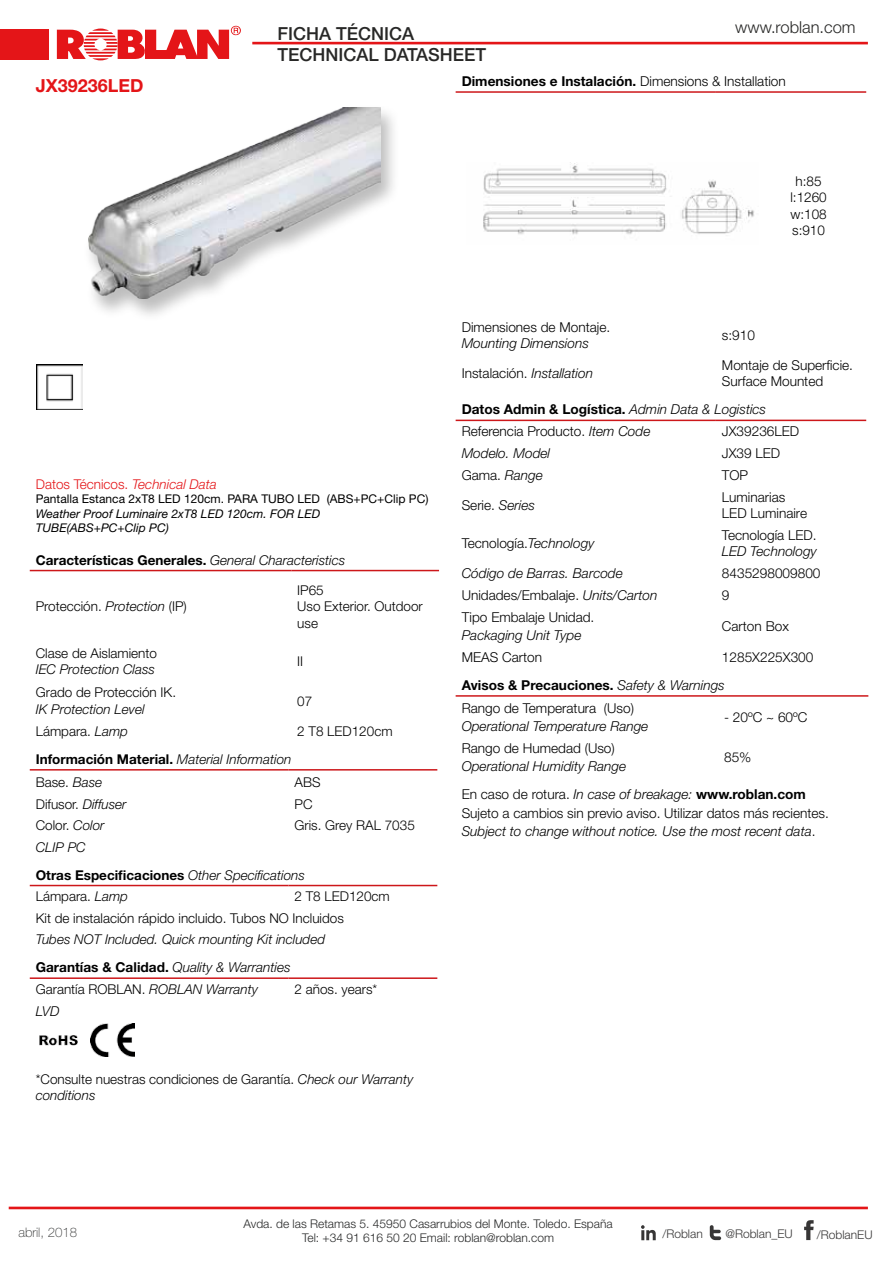
<style>
.page{position:relative;width:893px;height:1263px;background:#fff}
.page>*{position:absolute;margin:0;border:0;box-sizing:border-box;transform-origin:0 0}
.t1{font:500 18px "Helvetica Neue LT Std";color:#282827}
.t2{font:700 18px "Helvetica Neue LT Std";color:#e41518}
.t3{font:300 16.5px "Helvetica Neue LT Std";color:#282827}
.t4{font:300 13.65px/16.4px "Helvetica Neue LT Std";color:#000}
.t5{font:italic 300 13.65px/21.9px "Helvetica Neue LT Std";color:#000}
.t6{font:700 13.65px/27.9px "Helvetica Neue LT Std";color:#000}
.t7{font:300 13.5px/16.2px "Helvetica Neue LT Std";color:#000}
.t8{font:italic 300 13.5px/23.1px "Helvetica Neue LT Std";color:#000}
.t9{font:700 13.5px "Helvetica Neue LT Std";color:#000}
.t10{font:300 13.5px "Helvetica Neue LT Std";color:#e41518}
.t11{font:100 13.2px "Helvetica Neue LT Std";color:#282929}
.t12{font:300 12px "Helvetica Neue LT Std";color:#282929}
.t13{font:italic 12px/14.4px "Helvetica Neue LT Std";color:#000}
.t14{font:12px "Helvetica Neue LT Std";color:#000}
.t15{font:300 12px "Helvetica Neue LT Std";color:#373636}
.s1{font-weight:300}
.s2{font-style:italic}
.s3{font-weight:700;font-style:normal}
.s4{font-style:normal}
.s5{font-weight:300;font-style:italic}
.s6{font-weight:700}
</style>
<div class="page">
<svg style="left:641px;top:1225px;width:15px;height:15px"></svg>
<svg style="left:710px;top:1225px;width:11px;height:15px"></svg>
<svg style="left:804px;top:1220px;width:10px;height:20px"></svg>
<hr style="left:9px;top:1206px;width:859px;height:3px;background:#e41518">
<hr style="left:252px;top:42px;width:616px;height:2px;background:#e41518">
<svg style="left:57px;top:25px;width:184px;height:35px"></svg>
<div style="left:0;top:29px;width:49px;height:31px;background:#e41518"></div>
<div style="left:82px;top:105px;width:318px;height:217px;background:#000;opacity:.26"></div>
<img style="left:89px;top:107px;width:291px;height:191px">
<img style="left:37px;top:364px;width:45px;height:45px">
<hr style="left:30px;top:570px;width:261px;height:1px;background:#cd171a">
<hr style="left:291px;top:570px;width:148px;height:1px;background:#cd171a">
<hr style="left:30px;top:769px;width:258px;height:1px;background:#cd171a">
<hr style="left:288px;top:769px;width:149px;height:1px;background:#cd171a">
<hr style="left:30px;top:885px;width:258px;height:1px;background:#cd171a">
<hr style="left:288px;top:885px;width:149px;height:1px;background:#cd171a">
<hr style="left:30px;top:977px;width:258px;height:2px;background:#cd171a">
<hr style="left:288px;top:977px;width:149px;height:2px;background:#cd171a">
<img style="left:39px;top:1035px;width:39px;height:11px">
<img style="left:91px;top:1023px;width:43px;height:34px">
<hr style="left:456px;top:91px;width:260px;height:2px;background:#cd171a">
<hr style="left:716px;top:91px;width:150px;height:2px;background:#cd171a">
<img style="left:483px;top:163px;width:271px;height:72px">
<hr style="left:456px;top:420px;width:260px;height:1px;background:#cd171a">
<hr style="left:716px;top:420px;width:150px;height:1px;background:#cd171a">
<hr style="left:456px;top:695px;width:262px;height:2px;background:#cd171a">
<hr style="left:718px;top:695px;width:150px;height:2px;background:#cd171a">
<h1 class="t2" style="left:36px;top:74px;width:109px">JX39236LED</h1>
<h1 class="t1" style="left:277px;top:23px;width:138px">FICHA TÉCNICA</h1>
<p class="t3" style="left:735px;top:17px;width:122px">www.roblan.com</p>
<h1 class="t1" style="left:277px;top:44px;width:210px">TECHNICAL DATASHEET</h1>
<p class="t6" style="left:462px;top:67px;width:326px">Dimensiones e Instalación. <span class="s1">Dimensions &amp; Installation</span></p>
<p class="t4" style="left:462px;top:318px;width:150px">Dimensiones de Montaje.</p>
<p class="t5" style="left:462px;top:332px;width:129px">Mounting Dimensions</p>
<p class="t7" style="left:790px;top:173px;width:38px;text-align:center">h:85 l:1260 w:108 s:910</p>
<p class="t4" style="left:722px;top:327px;width:35px">s:910</p>
<p class="t4" style="left:462px;top:365px;width:133px">Instalación. <span class="s2">Installation</span></p>
<p class="t4" style="left:722px;top:357px;width:133px">Montaje de Superficie.<br>Surface Mounted</p>
<p class="t5" style="left:462px;top:398px;width:306px"><span class="s3">Datos Admin &amp; Logística.</span> Admin Data &amp; Logistics<br><span class="s4">Referencia Producto.</span> Item Code</p>
<p class="t4" style="left:722px;top:423px;width:79px">JX39236LED</p>
<p class="t10" style="left:36px;top:476px;width:183px">Datos Técnicos. <span class="s2">Technical Data</span></p>
<p class="t14" style="left:36px;top:492px;width:394px">Pantalla Estanca 2xT8 LED 120cm. PARA TUBO LED (ABS+PC+Clip PC)</p>
<p class="t13" style="left:36px;top:506px;width:286px">Weather Proof Luminaire 2xT8 LED 120cm. FOR LED<br>TUBE(ABS+PC+Clip PC)</p>
<p class="t9" style="left:36px;top:551px;width:311px">Características Generales. <span class="s5">General Characteristics</span></p>
<p class="t7" style="left:36px;top:598px;width:153px">Protección. <span class="s2">Protection</span> (IP)</p>
<p class="t7" style="left:297px;top:582px;width:127px">IP65<br>Uso Exterior. Outdoor use</p>
<p class="t7" style="left:36px;top:644px;width:123px">Clase de Aislamiento</p>
<p class="t8" style="left:36px;top:657px;width:121px">IEC Protection Class</p>
<p class="t7" style="left:36px;top:684px;width:142px">Grado de Protección IK.</p>
<p class="t8" style="left:36px;top:697px;width:110px">IK Protection Level</p>
<p class="t7" style="left:297px;top:653px;width:7px">II</p>
<p class="t7" style="left:297px;top:692px;width:17px">07</p>
<p class="t7" style="left:36px;top:723px;width:94px">Lámpara. <span class="s2">Lamp</span></p>
<p class="t7" style="left:297px;top:723px;width:97px">2 T8 LED120cm</p>
<p class="t8" style="left:36px;top:747px;width:257px"><span class="s3">Información Material.</span> Material Information<br><span class="s4">Base.</span> Base</p>
<p class="t7" style="left:294px;top:774px;width:28px">ABS</p>
<p class="t7" style="left:36px;top:795px;width:92px">Difusor. <span class="s2">Diffuser</span></p>
<p class="t7" style="left:294px;top:795px;width:20px">PC</p>
<p class="t7" style="left:36px;top:817px;width:70px">Color. <span class="s2">Color</span></p>
<p class="t7" style="left:294px;top:817px;width:122px">Gris. Grey RAL 7035</p>
<p class="t8" style="left:36px;top:833px;width:271px;line-height:27.6px">CLIP PC<br><span class="s3">Otras Especificaciones</span> Other Specifications</p>
<p class="t7" style="left:36px;top:888px;width:94px">Lámpara. <span class="s2">Lamp</span></p>
<p class="t7" style="left:36px;top:885px;width:356px;line-height:21.6px;text-indent:259px">2 T8 LED120cm<br>Kit de instalación rápido incluido. Tubos NO Incluidos</p>
<p class="t8" style="left:36px;top:928px;width:291px">Tubes NOT Included. Quick mounting Kit included</p>
<p class="t6" style="left:36px;top:953px;width:257px">Garantías &amp; Calidad. <span class="s5">Quality &amp; Warranties</span></p>
<p class="t7" style="left:36px;top:981px;width:224px">Garantía ROBLAN. <span class="s2">ROBLAN Warranty</span></p>
<p class="t7" style="left:294px;top:981px;width:84px">2 años. years*</p>
<p class="t5" style="left:36px;top:999px;width:25px">LVD</p>
<p class="t7" style="left:36px;top:1070px;width:379px">*Consulte nuestras condiciones de Garantía. <span class="s2">Check our Warranty conditions</span></p>
<p class="t5" style="left:462px;top:442px;width:90px">Modelo. Model</p>
<p class="t4" style="left:722px;top:445px;width:60px">JX39 LED</p>
<p class="t4" style="left:462px;top:467px;width:83px">Gama. <span class="s2">Range</span></p>
<p class="t4" style="left:722px;top:467px;width:28px">TOP</p>
<p class="t4" style="left:462px;top:497px;width:75px">Serie. <span class="s2">Series</span></p>
<p class="t4" style="left:722px;top:488px;width:87px">Luminarias<br>LED Luminaire</p>
<p class="t4" style="left:462px;top:535px;width:134px">Tecnología.<span class="s2">Technology</span></p>
<p class="t4" style="left:722px;top:527px;width:96px">Tecnología LED.</p>
<p class="t5" style="left:722px;top:540px;width:96px">LED Technology</p>
<p class="t5" style="left:462px;top:562px;width:163px">Código de Barras. Barcode</p>
<p class="t4" style="left:722px;top:565px;width:100px">8435298009800</p>
<p class="t4" style="left:462px;top:587px;width:197px">Unidades/Embalaje. <span class="s2">Units/Carton</span></p>
<p class="t4" style="left:722px;top:587px;width:9px">9</p>
<p class="t4" style="left:462px;top:609px;width:134px">Tipo Embalaje Unidad.</p>
<p class="t5" style="left:462px;top:624px;width:121px">Packaging Unit Type</p>
<p class="t4" style="left:722px;top:618px;width:68px">Carton Box</p>
<p class="t4" style="left:462px;top:649px;width:82px">MEAS Carton</p>
<p class="t6" style="left:462px;top:643px;width:353px;text-indent:260px"><span class="s1">1285X225X300<br></span>Avisos &amp; Precauciones. <span class="s5">Safety &amp; Warnings</span></p>
<p class="t4" style="left:462px;top:700px;width:174px">Rango de Temperatura (Uso)</p>
<p class="t5" style="left:462px;top:715px;width:188px">Operational Temperature Range</p>
<p class="t4" style="left:724px;top:709px;width:85px">- 20ºC ~ 60ºC</p>
<p class="t4" style="left:462px;top:740px;width:155px">Rango de Humedad (Uso)</p>
<p class="t5" style="left:462px;top:755px;width:166px">Operational Humidity Range</p>
<p class="t4" style="left:724px;top:749px;width:29px">85%</p>
<p class="t4" style="left:462px;top:785px;width:369px;line-height:18.1px">En caso de rotura. <span class="s2">In case of breakage:</span> <span class="s6">www.roblan.com<br></span>Sujeto a cambios sin previo aviso. Utilizar datos más recientes.<br><span class="s2">Subject to change without notice. Use the most recent data</span>.</p>
<p class="t12" style="left:243px;top:1216px;width:371px">Avda. de las Retamas 5. 45950 Casarrubios del Monte. Toledo. España</p>
<p class="t11" style="left:18px;top:1224px;width:60px">abril, 2018</p>
<p class="t12" style="left:302px;top:1230px;width:254px">Tel: +34 91 616 50 20 Email: roblan@roblan.com</p>
<p class="t15" style="left:662px;top:1226px;width:42px">/Roblan</p>
<p class="t15" style="left:725px;top:1226px;width:69px">@Roblan_EU</p>
<p class="t15" style="left:817px;top:1227px;width:57px">/RoblanEU</p>
</div>
